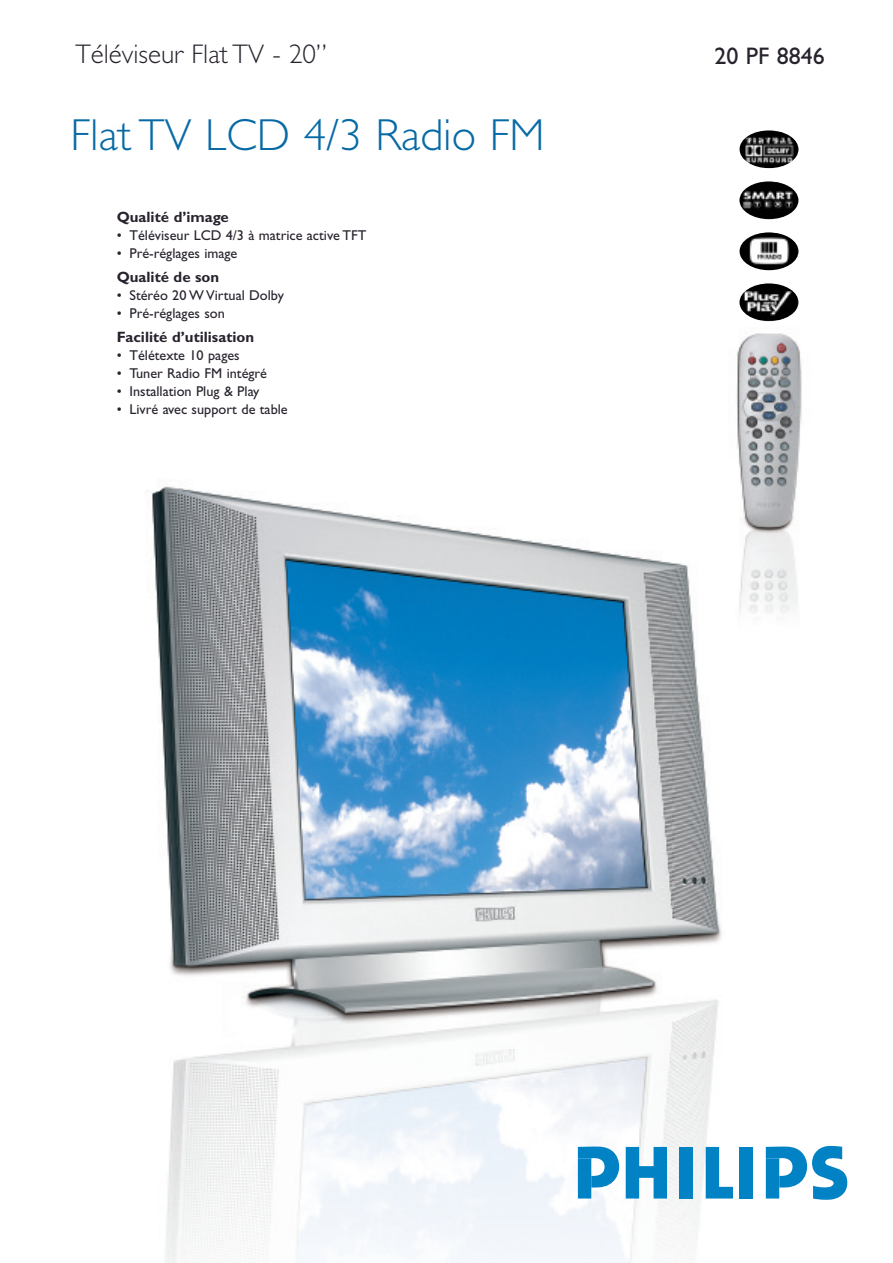
<style>
.page{position:relative;width:893px;height:1263px;background:#fff}
.page>*{position:absolute;margin:0;border:0;box-sizing:border-box;transform-origin:0 0}
.t1{font:300 45px "Gill Sans";color:#076aa5}
.t2{font:300 27px "Gill Sans";color:#28222d}
.t3{font:24px "Gill Sans";color:#28222d}
.t4{font:700 15px "Gill Sans";color:#28222d}
.t5{font:14.25px "Gill Sans";color:#28222d}
</style>
<div class="page">
<img style="left:739px;top:130px;width:59px;height:38px">
<img style="left:739px;top:181px;width:59px;height:38px">
<img style="left:739px;top:232px;width:59px;height:38px">
<img style="left:739px;top:283px;width:59px;height:38px">
<img style="left:145px;top:486px;width:600px;height:777px">
<svg style="left:766px;top:1146px;width:81px;height:54px"></svg>
<svg style="left:626px;top:1147px;width:41px;height:51px"></svg>
<div style="left:680px;top:1147px;width:13px;height:51px;background:#0082c5"></div>
<div style="left:740px;top:1147px;width:13px;height:51px;background:#0082c5"></div>
<svg style="left:706px;top:1147px;width:27px;height:51px"></svg>
<svg style="left:578px;top:1146px;width:41px;height:41px"></svg>
<div style="left:578px;top:1158px;width:13px;height:40px;background:#0082c5"></div>
<img style="left:727px;top:333px;width:75px;height:302px">
<h2 class="t2" style="left:75px;top:44px;width:253px">Téléviseur Flat TV - 20”</h2>
<h3 class="t3" style="left:715px;top:46px;width:112px">20 PF 8846</h3>
<h1 class="t1" style="left:71px;top:118px;width:476px">Flat TV LCD 4/3 Radio FM</h1>
<p class="t4" style="left:117px;top:211px;width:114px">Qualité d’image</p>
<p class="t5" style="left:117px;top:230px;width:251px">• Téléviseur LCD 4/3 à matrice active TFT</p>
<p class="t5" style="left:117px;top:248px;width:122px">• Pré-réglages image</p>
<p class="t4" style="left:117px;top:271px;width:104px">Qualité de son</p>
<p class="t5" style="left:117px;top:290px;width:169px">• Stéréo 20 W Virtual Dolby</p>
<p class="t5" style="left:117px;top:308px;width:110px">• Pré-réglages son</p>
<p class="t4" style="left:117px;top:331px;width:139px">Facilité d’utilisation</p>
<p class="t5" style="left:117px;top:350px;width:124px">• Télétexte 10 pages</p>
<p class="t5" style="left:117px;top:368px;width:152px">• Tuner Radio FM intégré</p>
<p class="t5" style="left:117px;top:386px;width:144px">• Installation Plug &amp; Play</p>
<p class="t5" style="left:117px;top:404px;width:173px">• Livré avec support de table</p>
</div>
